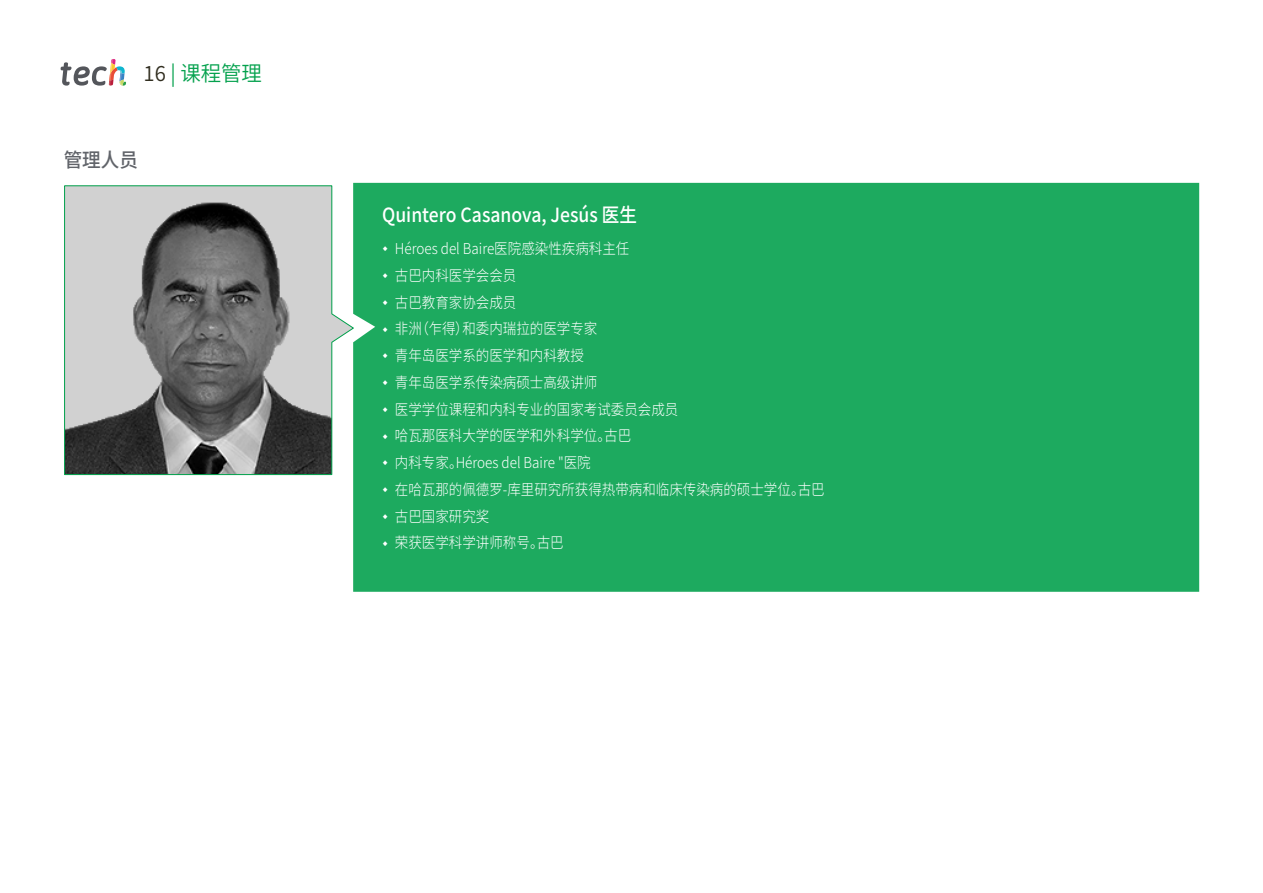
<style>
.page{position:relative;width:1263px;height:893px;background:#fff}
.page>*{position:absolute;margin:0;border:0;box-sizing:border-box;transform-origin:0 0}
.t1{font:21px "Source Han Sans CN";color:#04a14d}
.t2{font:500 19.5px "Source Han Sans CN";color:#fff;scale:.9 1}
.t3{font:500 19.5px "Source Han Sans CN";color:#61646a;scale:.95 1}
.t4{font:300 15px/26.7px "Source Han Sans CN";color:#fff;scale:.9 1}
.s1{color:#312e20}
</style>
<div class="page">
<svg style="left:61px;top:59px;width:65px;height:27px"></svg>
<div style="left:353px;top:183px;width:846px;height:409px;background:#1daa5f"></div>
<svg style="left:64px;top:185px;width:290px;height:290px;background:#949695"></svg>
<svg style="left:383px;top:246px;width:4px;height:5px"></svg>
<svg style="left:383px;top:273px;width:4px;height:5px"></svg>
<svg style="left:383px;top:300px;width:4px;height:5px"></svg>
<svg style="left:383px;top:327px;width:4px;height:5px"></svg>
<svg style="left:383px;top:353px;width:4px;height:5px"></svg>
<svg style="left:383px;top:380px;width:4px;height:5px"></svg>
<svg style="left:383px;top:407px;width:4px;height:5px"></svg>
<svg style="left:383px;top:434px;width:4px;height:5px"></svg>
<svg style="left:383px;top:460px;width:4px;height:5px"></svg>
<svg style="left:383px;top:487px;width:4px;height:5px"></svg>
<svg style="left:383px;top:514px;width:4px;height:5px"></svg>
<svg style="left:383px;top:541px;width:4px;height:5px"></svg>
<h1 class="t1" style="left:144px;top:61px;width:120px"><span class="s1">16</span> | 课程管理</h1>
<h2 class="t3" style="left:64px;top:148px;width:80px">管理人员</h2>
<h2 class="t2" style="left:382px;top:204px;width:285px">Quintero Casanova, Jesús 医生</h2>
<p class="t4" style="left:395px;top:235px;width:479px">Héroes del Baire医院感染性疾病科主任<br>古巴内科医学会会员<br>古巴教育家协会成员<br>非洲（乍得）和委内瑞拉的医学专家<br>青年岛医学系的医学和内科教授<br>青年岛医学系传染病硕士高级讲师<br>医学学位课程和内科专业的国家考试委员会成员<br>哈瓦那医科大学的医学和外科学位。古巴<br>内科专家。Héroes del Baire "医院<br>在哈瓦那的佩德罗-库里研究所获得热带病和临床传染病的硕士学位。古巴古巴国家研究奖<br>荣获医学科学讲师称号。古巴</p>
</div>
